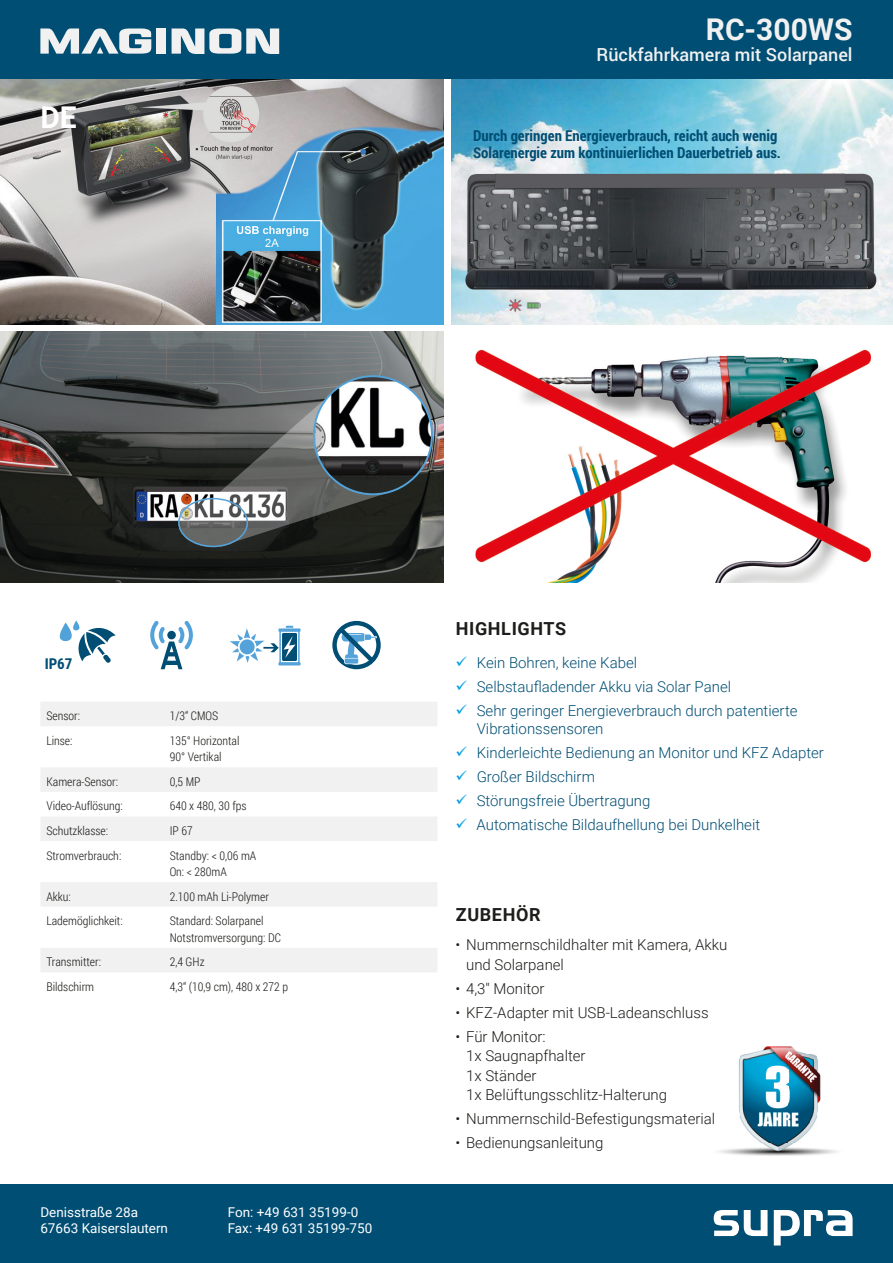
<style>
.page{position:relative;width:893px;height:1263px;background:#fff}
.page>*{position:absolute;margin:0;border:0;box-sizing:border-box;transform-origin:0 0}
.t1{font:700 30px "Roboto";color:#f1f1f1}
.t2{font:700 30px "Roboto";color:#fff}
.t3{font:500 18px "Roboto";color:#f1f1f1}
.t4{font:700 18px "Roboto";letter-spacing:.035em;color:#1d1d1b}
.t5{font:300 15px/24px "Roboto";color:#004e74}
.t6{font:300 15px/19.5px "Roboto";color:#1d1d1b}
.t7{font:700 15px/16.5px "Roboto Condensed";color:#004e74}
.t8{font:700 15px "Roboto Condensed";color:#014e74}
.t9{font:13.5px/16.2px "Roboto";color:#fff}
.t10{font:300 12px/16.5px "Roboto Condensed";color:#1d1d1b}
</style>
<div class="page">
<img style="left:0;top:79px;width:893px;height:504px">
<div style="left:0;top:325px;width:893px;height:6px;background:#fff"></div>
<div style="left:444px;top:63px;width:6px;height:534px;background:#fff"></div>
<div style="left:0;top:1184px;width:893px;height:79px;background:#004e74"></div>
<div style="left:0;top:0;width:893px;height:79px;background:#004e74"></div>
<svg style="left:714px;top:1210px;width:139px;height:35px"></svg>
<div style="left:156px;top:28px;width:10px;height:26px;background:#f1f1f1"></div>
<svg style="left:172px;top:28px;width:107px;height:26px"></svg>
<svg style="left:40px;top:28px;width:111px;height:26px"></svg>
<img style="left:718px;top:1143px;width:120px;height:13px">
<img style="left:746px;top:1046px;width:64px;height:97px">
<img style="left:739px;top:1054px;width:7px;height:74px">
<img style="left:810px;top:1054px;width:7px;height:75px">
<img style="left:817px;top:1058px;width:4px;height:55px">
<svg style="left:230px;top:626px;width:71px;height:39px"></svg>
<div style="left:240px;top:639px;width:15px;height:15px;background:#53a2da;border-radius:50%"></div>
<svg style="left:59px;top:620px;width:57px;height:43px"></svg>
<svg style="left:150px;top:621px;width:43px;height:48px"></svg>
<div style="left:167px;top:631px;width:9px;height:8px;background:#004e74;border-radius:50%"></div>
<svg style="left:41px;top:702px;width:396px;height:270px"></svg>
<svg style="left:332px;top:621px;width:49px;height:48px"></svg>
<svg style="left:177px;top:374px;width:257px;height:174px;background:#636666"></svg>
<h1 class="t2" style="left:40px;top:96px;width:38px">DE</h1>
<h1 class="t1" style="left:706px;top:9px;width:148px">RC-300WS</h1>
<h2 class="t3" style="left:596px;top:42px;width:257px">Rückfahrkamera mit Solarpanel</h2>
<p class="t7" style="left:473px;top:127px;width:309px">Durch geringen Energieverbrauch, reicht auch wenig<br>Solarenergie zum kontinuierlichen Dauerbetrieb aus.</p>
<p class="t8" style="left:45px;top:653px;width:29px">IP67</p>
<p class="t10" style="left:46px;top:707px;width:35px">Sensor:</p>
<p class="t10" style="left:170px;top:707px;width:50px">1/3“ CMOS</p>
<p class="t10" style="left:46px;top:732px;width:28px">Linse:</p>
<p class="t10" style="left:170px;top:732px;width:71px">135° Horizontal<br>90° Vertikal</p>
<p class="t10" style="left:46px;top:773px;width:73px">Kamera-Sensor:</p>
<p class="t10" style="left:170px;top:773px;width:32px">0,5 MP</p>
<p class="t10" style="left:46px;top:797px;width:78px">Video-Auflösung:</p>
<p class="t10" style="left:170px;top:797px;width:78px">640 x 480, 30 fps</p>
<p class="t10" style="left:46px;top:822px;width:63px">Schutzklasse:</p>
<p class="t10" style="left:170px;top:822px;width:25px">IP 67</p>
<p class="t10" style="left:46px;top:847px;width:76px">Stromverbrauch:</p>
<p class="t10" style="left:170px;top:847px;width:88px">Standby: &lt; 0,06 mA<br>On: &lt; 280mA</p>
<p class="t10" style="left:46px;top:888px;width:26px">Akku:</p>
<p class="t10" style="left:170px;top:888px;width:101px">2.100 mAh Li-Polymer</p>
<p class="t10" style="left:46px;top:912px;width:78px">Lademöglichkeit:</p>
<p class="t10" style="left:170px;top:912px;width:113px">Standard: Solarpanel<br>Notstromversorgung: DC</p>
<p class="t10" style="left:46px;top:953px;width:56px">Transmitter:</p>
<p class="t10" style="left:170px;top:953px;width:36px">2,4 GHz</p>
<p class="t10" style="left:46px;top:978px;width:49px">Bildschirm</p>
<p class="t10" style="left:170px;top:978px;width:120px">4,3“ (10,9 cm), 480 x 272 p</p>
<p class="t9" style="left:40px;top:1204px;width:129px">Denisstraße 28a<br>67663 Kaiserslautern</p>
<p class="t9" style="left:228px;top:1204px;width:146px">Fon: +49 631 35199-0<br>Fax: +49 631 35199-750</p>
<h2 class="t4" style="left:456px;top:616px;width:112px">HIGHLIGHTS</h2>
<p class="t5" style="left:477px;top:650px;width:322px">Kein Bohren, keine Kabel<br>Selbstaufladender Akku via Solar Panel<br>Sehr geringer Energieverbrauch durch patentierte</p>
<p class="t5" style="left:477px;top:716px;width:349px">Vibrationssensoren<br>Kinderleichte Bedienung an Monitor und KFZ Adapter Großer Bildschirm<br>Störungsfreie Übertragung<br>Automatische Bildaufhellung bei Dunkelheit</p>
<h2 class="t4" style="left:456px;top:902px;width:86px">ZUBEHÖR</h2>
<p class="t6" style="left:466px;top:934px;width:263px;text-indent:-11px">• Nummernschildhalter mit Kamera, Akku und Solarpanel</p>
<p class="t6" style="left:455px;top:978px;width:91px">• 4,3" Monitor</p>
<p class="t6" style="left:455px;top:1002px;width:255px">• KFZ-Adapter mit USB-Ladeanschluss</p>
<p class="t6" style="left:466px;top:1026px;width:203px;text-indent:-11px">• Für Monitor:<br>1x Saugnapfhalter<br>1x Ständer<br>1x Belüftungsschlitz-Halterung</p>
<p class="t6" style="left:455px;top:1108px;width:261px">• Nummernschild-Befestigungsmaterial</p>
<p class="t6" style="left:455px;top:1132px;width:150px">• Bedienungsanleitung</p>
</div>
